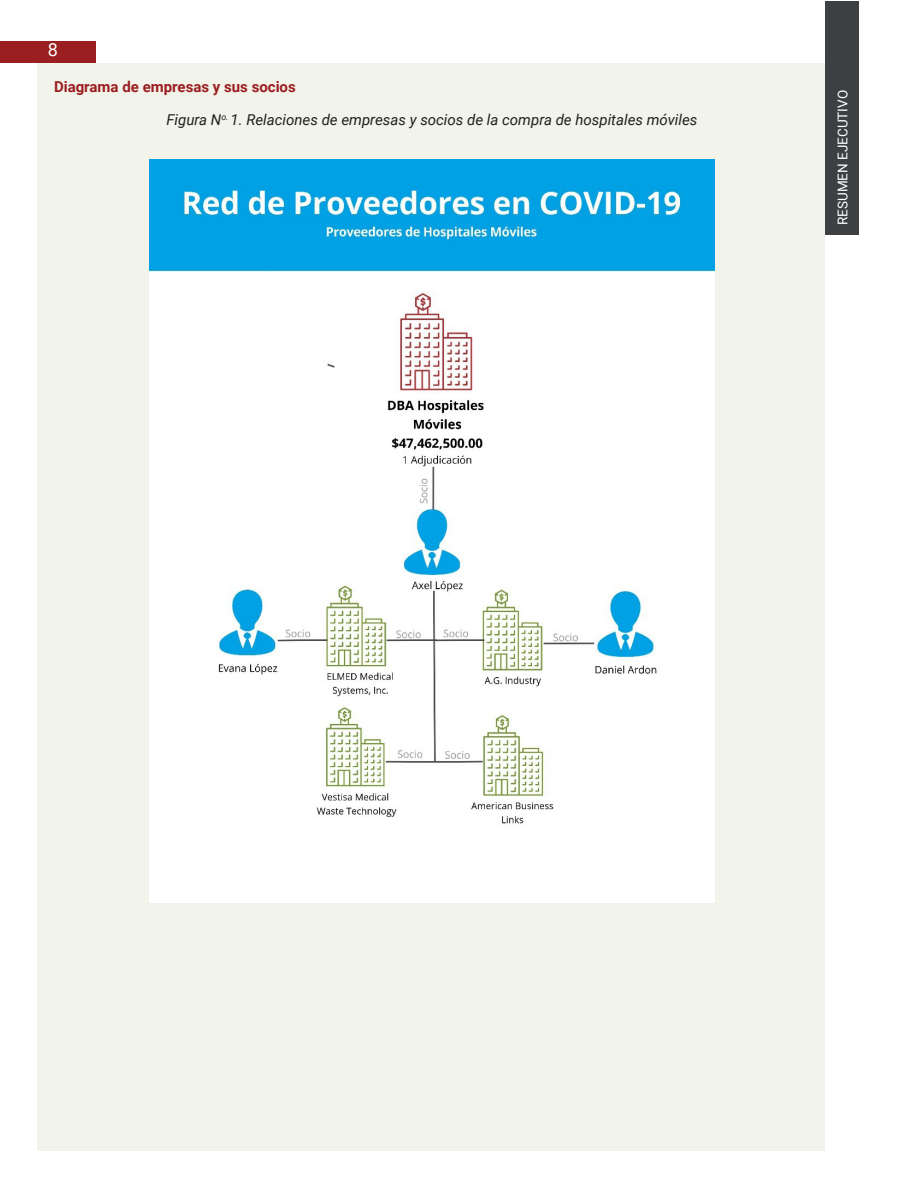
<style>
.page{position:relative;width:918px;height:1188px;background:#fff}
.page>*{position:absolute;margin:0;border:0;box-sizing:border-box;transform-origin:0 0}
.t1{font:18px "Roboto";color:#fff}
.t2{font:italic 15px "Roboto";color:#231f20}
.t3{font:700 15px "Roboto";color:#9b1e20}
.t4{font:13.5px "Roboto";color:#fff}
</style>
<div class="page">
<div style="left:826px;top:1px;width:33px;height:234px;background:#3c4043"></div>
<div style="left:0;top:41px;width:96px;height:22px;background:#9b1e20"></div>
<div style="left:37px;top:63px;width:788px;height:1088px;background:#f2f3eb"></div>
<img style="left:150px;top:159px;width:564px;height:743px">
<p class="t1" style="left:48px;top:37px;width:12px">8</p>
<p class="t3" style="left:54px;top:76px;width:243px">Diagrama de empresas y sus socios</p>
<p class="t2" style="left:166px;top:109px;width:533px">Figura N<sup>o.</sup> 1. Relaciones de empresas y socios de la compra de hospitales móviles</p>
<p class="t4" style="left:833px;top:225px;width:137px;rotate:-90deg">RESUMEN EJECUTIVO</p>
</div>
